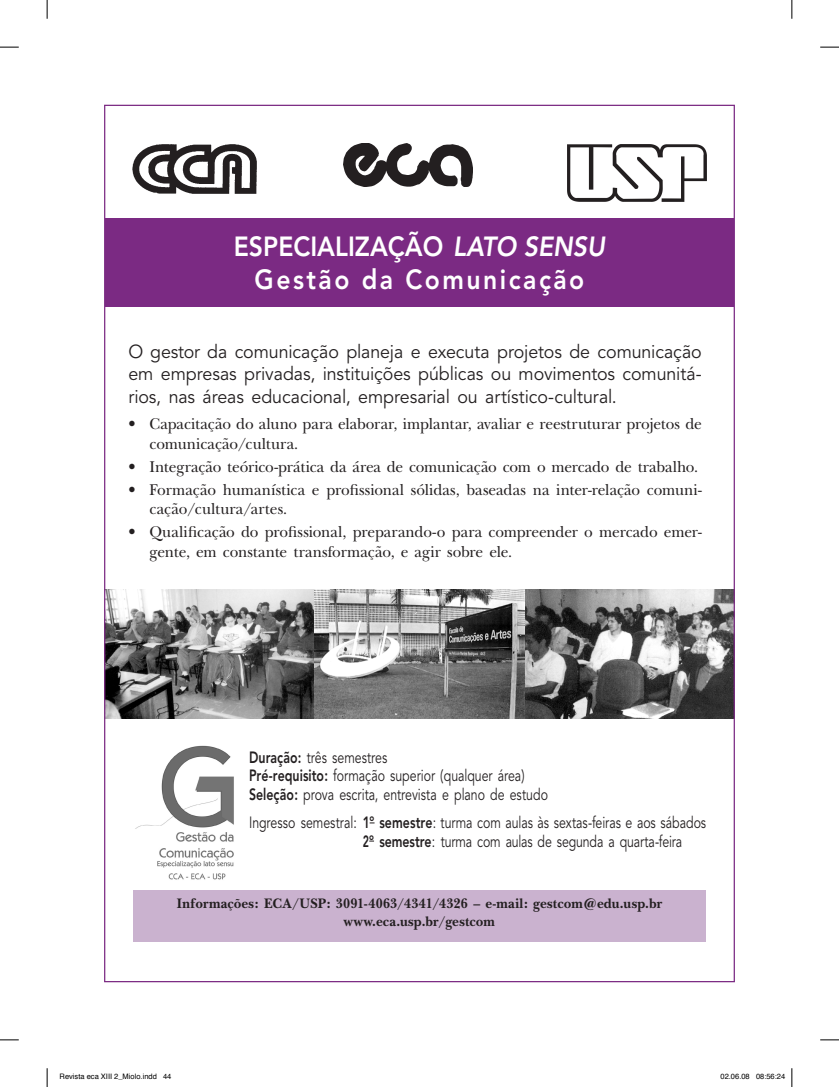
<style>
.page{position:relative;width:839px;height:1087px;background:#fff}
.page>*{position:absolute;margin:0;border:0;box-sizing:border-box;transform-origin:0 0}
.t1{font:800 27.5px "Avenir";letter-spacing:.1em;color:#fff;scale:.9 1}
.t2{font:italic 800 27.5px "Avenir";color:#fff;scale:.9 1}
.t3{font:18.75px/22.5px "Avenir";letter-spacing:-.005em;color:#231f20;text-align:justify;scale:.95 1}
.t4{font:16.25px/19.5px "New Baskerville";color:#231f20;scale:.95 1}
.t5{font:16.25px/18.1px "Avenir";letter-spacing:-.005em;color:#231f20;scale:.76 1}
.t6{font:700 14.38px/18.1px "New Baskerville";letter-spacing:.01em;color:#231f20;text-align:center;scale:.95 1}
.t7{font:7.5px "Helvetica";color:#000}
.s1{font-weight:800}
</style>
<div class="page">
<img style="left:106px;top:589px;width:626px;height:129px">
<img style="left:135px;top:745px;width:99px;height:135px">
<div style="left:133px;top:889px;width:572px;height:52px;background:#cab2cf"></div>
<div style="left:105px;top:218px;width:628px;height:89px;background:#7b2a83"></div>
<img style="left:567px;top:145px;width:139px;height:57px">
<img style="left:343px;top:143px;width:129px;height:43px">
<img style="left:133px;top:145px;width:124px;height:48px">
<svg style="left:0;top:46px;width:19px;height:2px"></svg>
<svg style="left:820px;top:46px;width:18px;height:2px"></svg>
<svg style="left:0;top:1039px;width:19px;height:1px"></svg>
<svg style="left:820px;top:1039px;width:18px;height:1px"></svg>
<svg style="left:46px;top:0;width:2px;height:19px"></svg>
<svg style="left:46px;top:1068px;width:2px;height:18px"></svg>
<svg style="left:791px;top:0;width:1px;height:19px"></svg>
<svg style="left:791px;top:1068px;width:1px;height:18px"></svg>
<h1 class="t1" style="left:234px;top:230px;width:16px">especiali</h1>
<h1 class="t1" style="left:355px;top:230px;width:38px">zação</h1>
<h1 class="t2" style="left:453px;top:230px;width:170px">LATO SENSU</h1>
<h1 class="t1" style="left:254px;top:263px;width:368px">Gestão da Comunicação</h1>
<p class="t3" style="left:128px;top:340px;width:605px">O gestor da comunicação planeja e executa projetos de comunicação em empresas privadas, instituições públicas ou movimentos comunitá&shy;rios, nas áreas educacional, empresarial ou artístico-cultural.</p>
<p class="t4" style="left:150px;top:414px;width:582px;text-indent:-21px">• Capacitação do aluno para elaborar, implantar, avaliar e reestruturar projetos de comunicação/cultura.</p>
<p class="t4" style="left:128px;top:457px;width:601px">• Integração teórico-prática da área de comunicação com o mercado de trabalho.</p>
<p class="t4" style="left:150px;top:480px;width:582px;text-indent:-21px">• Formação humanística e profissional sólidas, baseadas na inter-relação comuni&shy;cação/cultura/artes.</p>
<p class="t4" style="left:149px;top:522px;width:582px;text-indent:-21px">• Qualificação do profissional, preparando-o para compreender o mercado emer&shy;gente, em constante transformação, e agir sobre ele.</p>
<p class="t5" style="left:249px;top:749px;width:394px"><span class="s1">Duração:</span> três semestres<br><span class="s1">Pré-requisito:</span> formação superior (qualquer área)<br><span class="s1">Seleção:</span> prova escrita, entrevista e plano de estudo</p>
<p class="t5" style="left:363px;top:814px;width:453px;text-indent:-114px">Ingresso semestral: <span class="s1">1º semestre</span>: turma com aulas às sextas-feiras e aos sábados<br><span class="s1">2º semestre</span>: turma com aulas de segunda a quarta-feira</p>
<p class="t6" style="left:177px;top:894px;width:512px">Informações: ECA/USP: 3091-4063/4341/4326 – e-mail: gestcom@edu.usp.br www.eca.usp.br/gestcom</p>
<p class="t7" style="left:60px;top:1070px;width:113px">Revista eca XIII 2_Miolo.indd 44</p>
<p class="t7" style="left:720px;top:1070px;width:66px">02.06.08 08:56:24</p>
</div>
